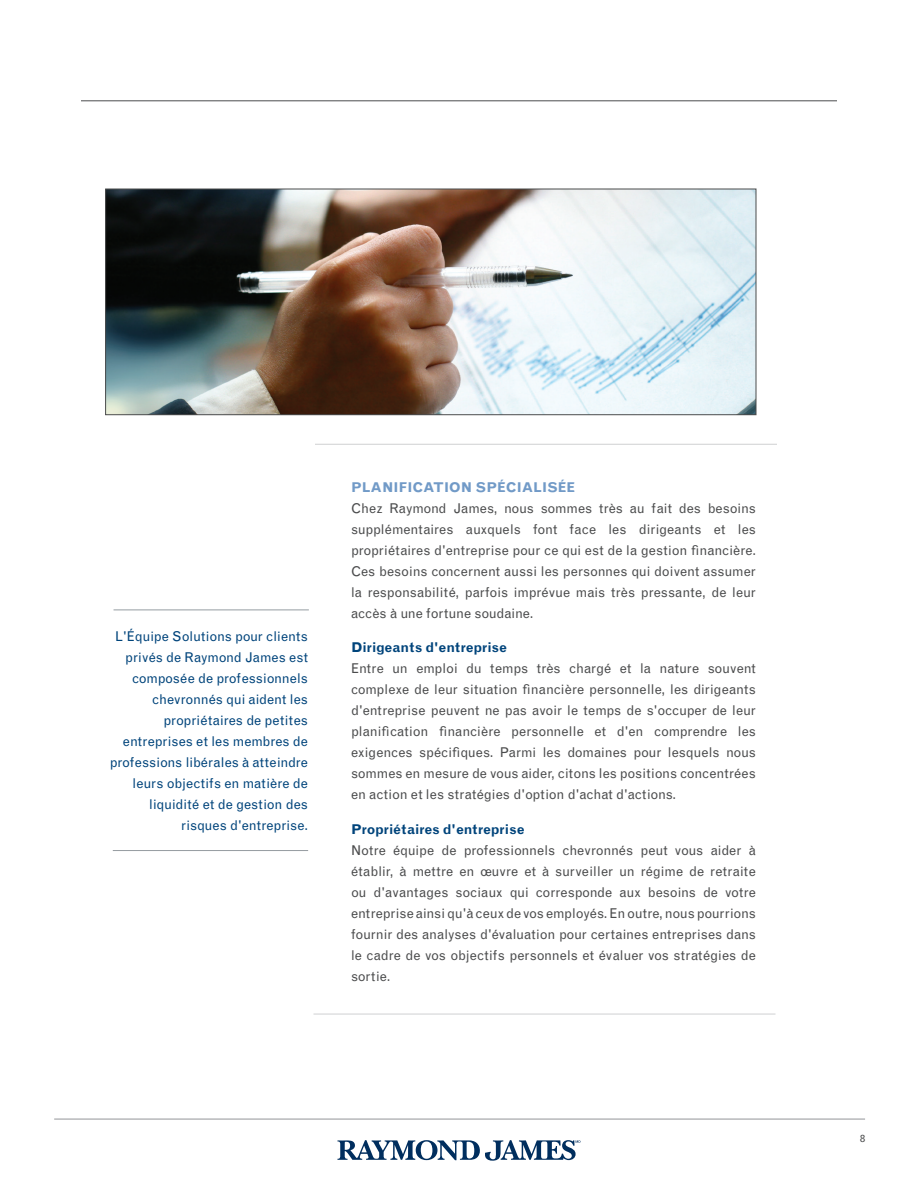
<style>
.page{position:relative;width:918px;height:1188px;background:#fff}
.page>*{position:absolute;margin:0;border:0;box-sizing:border-box;transform-origin:0 0}
.t1{font:13.5px/21px "Grotesque MTRJ Corrected";color:#4b4c4d;text-align:justify}
.t2{font:13.5px/21px "Grotesque MTRJ Corrected";color:#00447b;text-align:right}
.t3{font:700 13.5px "Grotesque MTRJ Corrected";color:#00447b}
.t4{font:700 13.5px "Grotesque MTRJ Corrected";color:#719ac7}
.t5{font:10.5px "Grotesque MTRJ Corrected";color:#4b4c4d}
</style>
<div class="page">
<hr style="left:54px;top:1119px;width:811px;height:1px;background:#939598">
<svg style="left:338px;top:1140px;width:242px;height:21px"></svg>
<hr style="left:81px;top:101px;width:756px;height:1px;background:#4b4c4d">
<hr style="left:315px;top:444px;width:462px;height:1px;background:#cfd0d2">
<hr style="left:314px;top:1014px;width:462px;height:1px;background:#cfd0d2">
<hr style="left:114px;top:610px;width:195px;height:1px;background:#959ca1">
<hr style="left:113px;top:850px;width:195px;height:1px;background:#959ca1">
<img style="left:107px;top:191px;width:647px;height:222px">
<div style="left:105px;top:189px;width:651px;height:226px;border:1px solid #4b4c4d"></div>
<p class="t2" style="left:110px;top:626px;width:200px">L'Équipe Solutions pour clients privés de Raymond James est composée de professionnels chevronnés qui aident les propriétaires de petites entreprises et les membres de professions libérales à atteindre leurs objectifs en matière de liquidité et de gestion des risques d'entreprise.</p>
<p class="t4" style="left:351px;top:479px;width:226px">PLANIFICATION SPÉCIALISÉE</p>
<p class="t1" style="left:351px;top:498px;width:407px">Chez Raymond James, nous sommes très au fait des besoins supplémentaires auxquels font face les dirigeants et les propriétaires d'entreprise pour ce qui est de la gestion financière.<br>Ces besoins concernent aussi les personnes qui doivent assumer la responsabilité, parfois imprévue mais très pressante, de leur accès à une fortune soudaine.</p>
<p class="t3" style="left:351px;top:640px;width:158px">Dirigeants d'entreprise</p>
<p class="t1" style="left:351px;top:658px;width:407px">Entre un emploi du temps très chargé et la nature souvent complexe de leur situation financière personnelle, les dirigeants d'entreprise peuvent ne pas avoir le temps de s'occuper de leur planification financière personnelle et d'en comprendre les exigences spécifiques. Parmi les domaines pour lesquels nous sommes en mesure de vous aider, citons les positions concentrées en action et les stratégies d'option d'achat d'actions.</p>
<p class="t3" style="left:351px;top:821px;width:175px">Propriétaires d'entreprise</p>
<p class="t1" style="left:351px;top:840px;width:407px">Notre équipe de professionnels chevronnés peut vous aider à établir, à mettre en œuvre et à surveiller un régime de retraite ou d'avantages sociaux qui corresponde aux besoins de votre entreprise ainsi qu'à ceux de vos employés. En outre, nous pourrions fournir des analyses d'évaluation pour certaines entreprises dans le cadre de vos objectifs personnels et évaluer vos stratégies de sortie.</p>
<p class="t5" style="left:860px;top:1132px;width:7px">8</p>
</div>
